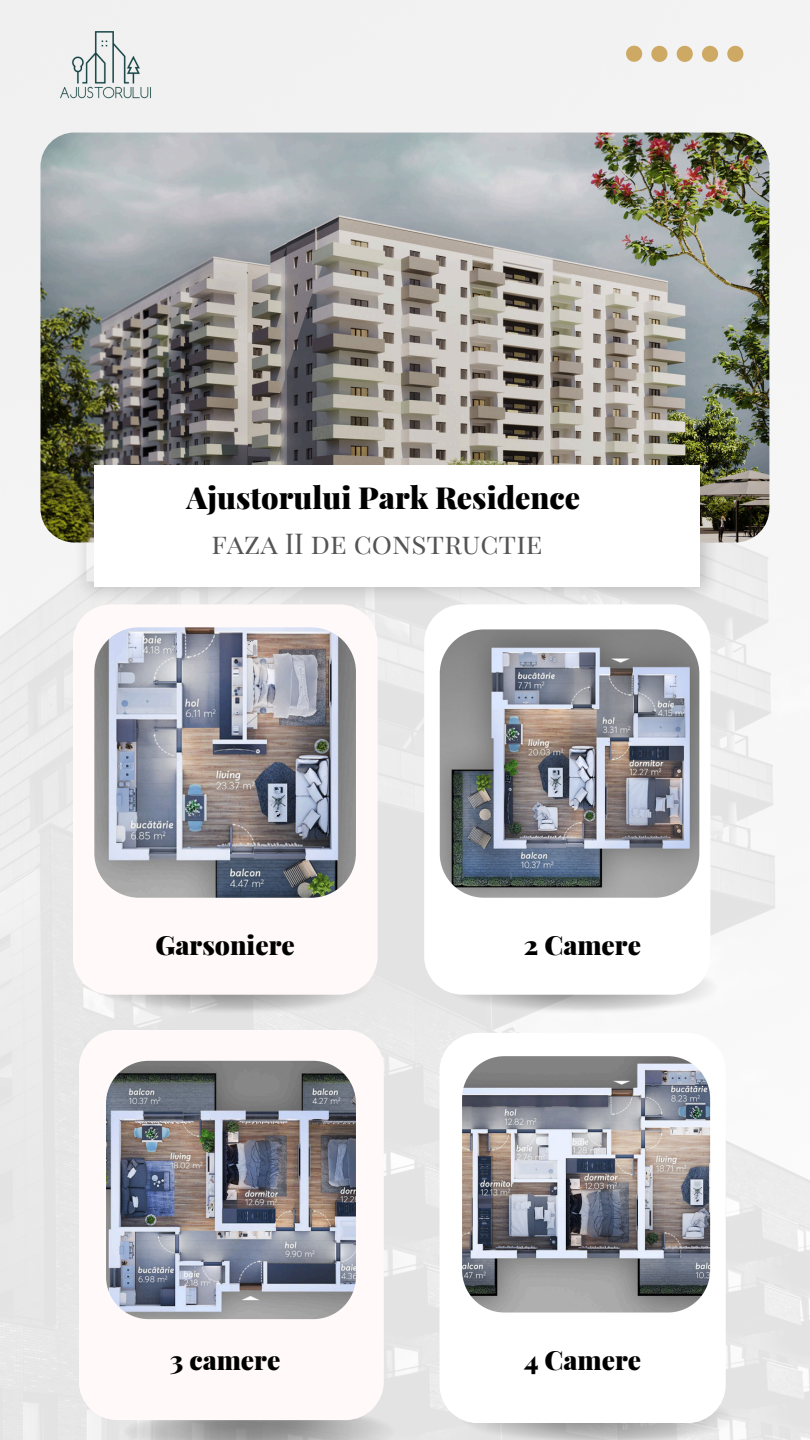
<style>
.page{position:relative;width:810px;height:1440px;background:#fff}
.page>*{position:absolute;margin:0;border:0;box-sizing:border-box;transform-origin:0 0}
.t1{font:900 30.5px "Playfair Display";color:#000}
.t2{font:28.2px "Playfair Display SC";color:#545454}
.t3{font:900 26.5px "Playfair Display";color:#000}
</style>
<div class="page">
<img style="left:0;top:0;width:810px;height:1440px">
<img style="left:73px;top:543px;width:648px;height:61px">
<img style="left:40px;top:133px;width:729px;height:410px;border-radius:34px">
<div style="left:94px;top:465px;width:605px;height:121px;background:#fff"></div>
<svg style="left:626px;top:46px;width:16px;height:16px"></svg>
<svg style="left:651px;top:46px;width:16px;height:16px"></svg>
<svg style="left:677px;top:46px;width:16px;height:16px"></svg>
<svg style="left:702px;top:46px;width:16px;height:16px"></svg>
<svg style="left:727px;top:46px;width:16px;height:16px"></svg>
<img style="left:93px;top:995px;width:277px;height:20px">
<svg style="left:73px;top:604px;width:305px;height:391px"></svg>
<img style="left:444px;top:960px;width:277px;height:55px">
<svg style="left:424px;top:604px;width:286px;height:391px"></svg>
<img style="left:94px;top:627px;width:262px;height:271px;border-radius:45px">
<img style="left:440px;top:629px;width:259px;height:269px;border-radius:44px">
<img style="left:121px;top:1404px;width:277px;height:36px">
<svg style="left:79px;top:1030px;width:305px;height:390px"></svg>
<img style="left:106px;top:1061px;width:250px;height:258px;border-radius:43px">
<img style="left:460px;top:1390px;width:277px;height:50px">
<svg style="left:440px;top:1033px;width:286px;height:390px"></svg>
<img style="left:462px;top:1056px;width:248px;height:257px;border-radius:42px">
<img style="left:45px;top:32px;width:121px;height:77px">
<h2 class="t1" style="left:187px;top:476px;width:395px">Ajustorului Park Residence</h2>
<p class="t2" style="left:211px;top:523px;width:333px">faza II de constructie</p>
<p class="t3" style="left:156px;top:927px;width:141px">Garsoniere</p>
<p class="t3" style="left:524px;top:927px;width:119px">2 Camere</p>
<p class="t3" style="left:170px;top:1341px;width:112px">3 camere</p>
<p class="t3" style="left:524px;top:1341px;width:119px">4 Camere</p>
</div>
